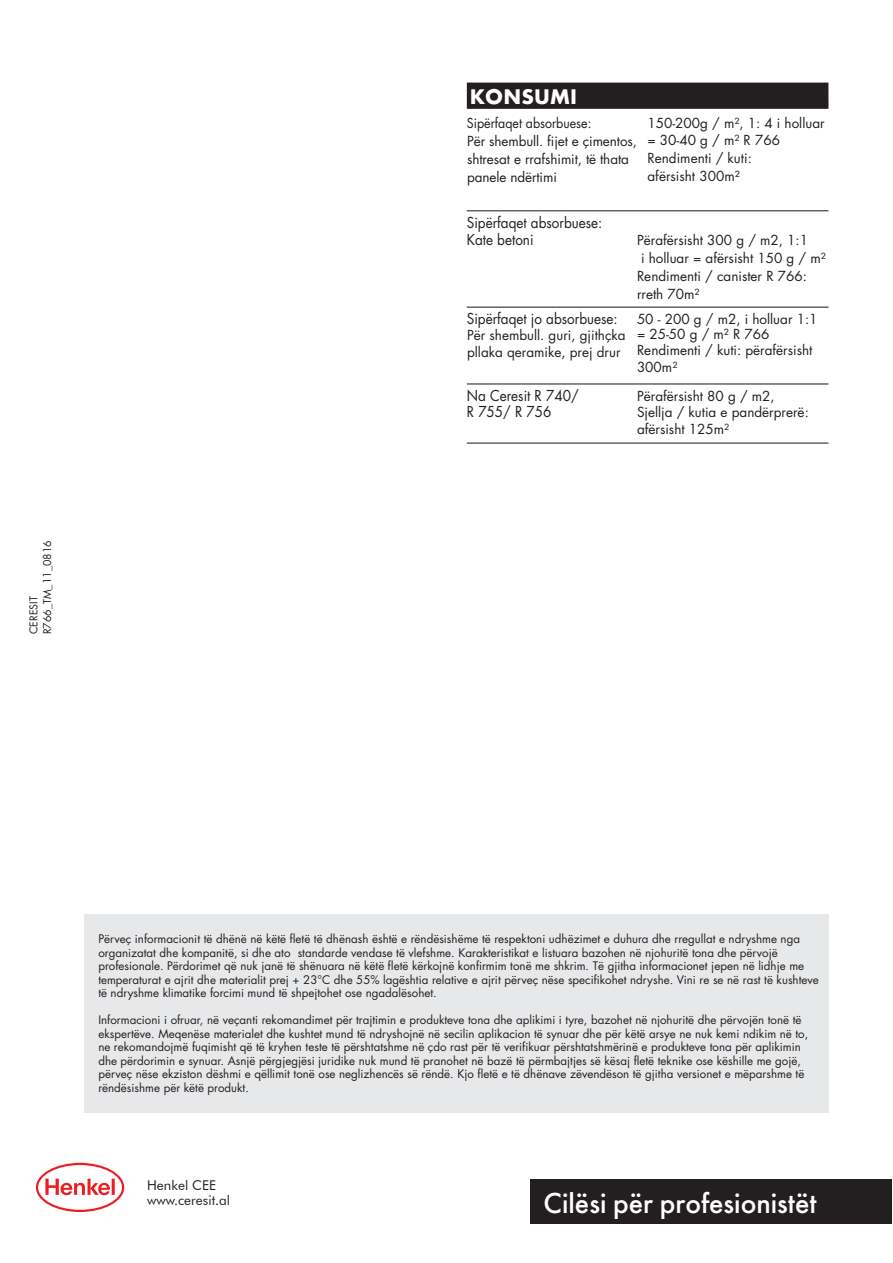
<style>
.page{position:relative;width:893px;height:1263px;background:#fff}
.page>*{position:absolute;margin:0;border:0;box-sizing:border-box;transform-origin:0 0}
.t1{font:28.5px "Futura Futuris";color:#fff}
.t2{font:700 19.5px "Futura";letter-spacing:.04em;color:#fff}
.t3{font:14.7px/17.7px "Futura";color:#231f20;scale:.92 1}
.t4{font:13.5px/16.5px "Futura";color:#231f20}
.t5{font:13.5px/15px "Futura BT";color:#231f20}
.t6{font:13.5px "Futura";color:#231f20;scale:.92 1}
.t7{font:11.55px/13.5px "Futura";color:#231f20}
.t8{font:10.5px/13.8px "Futura";color:#231f20}
</style>
<div class="page">
<div style="left:84px;top:914px;width:744px;height:198px;background:#e7e8e9"></div>
<div style="left:467px;top:83px;width:361px;height:21px;background:#231f20"></div>
<div style="left:467px;top:104px;width:361px;height:5px;background:#231f20"></div>
<hr style="left:467px;top:210px;width:361px;height:1px;background:#231f20">
<hr style="left:467px;top:307px;width:361px;height:1px;background:#231f20">
<hr style="left:467px;top:383px;width:361px;height:2px;background:#231f20">
<hr style="left:467px;top:443px;width:361px;height:1px;background:#231f20">
<div style="left:530px;top:1179px;width:362px;height:45px;background:#231f20"></div>
<svg style="left:36px;top:1163px;width:88px;height:49px"></svg>
<p class="t8" style="left:27px;top:634px;width:95px;rotate:-90deg">CERESIT<br>R766_TM_11_0816</p>
<h2 class="t2" style="left:470px;top:83px;width:108px">KONSUMI</h2>
<p class="t6" style="left:467px;top:115px;width:137px">Sipërfaqet absorbuese:</p>
<p class="t4" style="left:467px;top:132px;width:171px;line-height:18px">Për shembull. fijet e çimentos, shtresat e rrafshimit, të thata panele ndërtimi</p>
<p class="t4" style="left:647px;top:115px;width:179px">150-200g / m², 1: 4 i holluar</p>
<p class="t4" style="left:647px;top:131px;width:134px;line-height:18px">= 30-40 g / m² R 766<br>Rendimenti / kuti: afërsisht 300m²</p>
<p class="t3" style="left:467px;top:213px;width:149px">Sipërfaqet absorbuese:<br>Kate betoni</p>
<p class="t3" style="left:467px;top:310px;width:165px">Sipërfaqet jo absorbuese:</p>
<p class="t4" style="left:467px;top:327px;width:160px">Për shembull. guri, gjithçka pllaka qeramike, prej drur</p>
<p class="t3" style="left:467px;top:387px;width:123px;line-height:16.5px">Na Ceresit R 740/<br>R 755/ R 756</p>
<p class="t4" style="left:637px;top:232px;width:172px">Përafërsisht 300 g / m2, 1:1</p>
<p class="t4" style="left:641px;top:250px;width:186px">i holluar = afërsisht 150 g / m²</p>
<p class="t4" style="left:637px;top:268px;width:171px">Rendimenti / canister R 766:</p>
<p class="t4" style="left:637px;top:286px;width:64px">rreth 70m²</p>
<p class="t4" style="left:637px;top:326px;width:177px">= 25-50 g / m² R 766<br>Rendimenti / kuti: përafërsisht<br>300m²</p>
<p class="t4" style="left:637px;top:388px;width:173px">Përafërsisht 80 g / m2,<br>Sjellja / kutia e pandërprerë: afërsisht 125m²</p>
<p class="t4" style="left:637px;top:311px;width:182px">50 - 200 g / m2, i holluar 1:1</p>
<p class="t7" style="left:98px;top:932px;width:722px">Përveç informacionit të dhënë në këtë fletë të dhënash është e rëndësishëme të respektoni udhëzimet e duhura dhe rregullat e ndryshme nga organizatat dhe kompanitë, si dhe ato standarde vendase të vlefshme. Karakteristikat e listuara bazohen në njohuritë tona dhe përvojë profesionale. Përdorimet që nuk janë të shënuara në këtë fletë kërkojnë konfirmim tonë me shkrim. Të gjitha informacionet jepen në lidhje me temperaturat e ajrit dhe materialit prej + 23°C dhe 55% lagështia relative e ajrit përveç nëse specifikohet ndryshe. Vini re se në rast të kushteve të ndryshme klimatike forcimi mund të shpejtohet ose ngadalësohet.</p>
<p class="t7" style="left:98px;top:1013px;width:711px">Informacioni i ofruar, në veçanti rekomandimet për trajtimin e produkteve tona dhe aplikimi i tyre, bazohet në njohuritë dhe përvojën tonë të ekspertëve. Meqenëse materialet dhe kushtet mund të ndryshojnë në secilin aplikacion të synuar dhe për këtë arsye ne nuk kemi ndikim në to, ne rekomandojmë fuqimisht që të kryhen teste të përshtatshme në çdo rast për të verifikuar përshtatshmërinë e produkteve tona për aplikimin dhe përdorimin e synuar. Asnjë përgjegjësi juridike nuk mund të pranohet në bazë të përmbajtjes së kësaj fletë teknike ose këshille me gojë, përveç nëse ekziston dëshmi e qëllimit tonë ose neglizhencës së rëndë. Kjo fletë e të dhënave zëvendëson të gjitha versionet e mëparshme të rëndësishme për këtë produkt.</p>
<p class="t5" style="left:147px;top:1178px;width:84px">Henkel CEE www.ceresit.al</p>
<h1 class="t1" style="left:543px;top:1185px;width:275px">Cilësi për profesionistët</h1>
</div>
